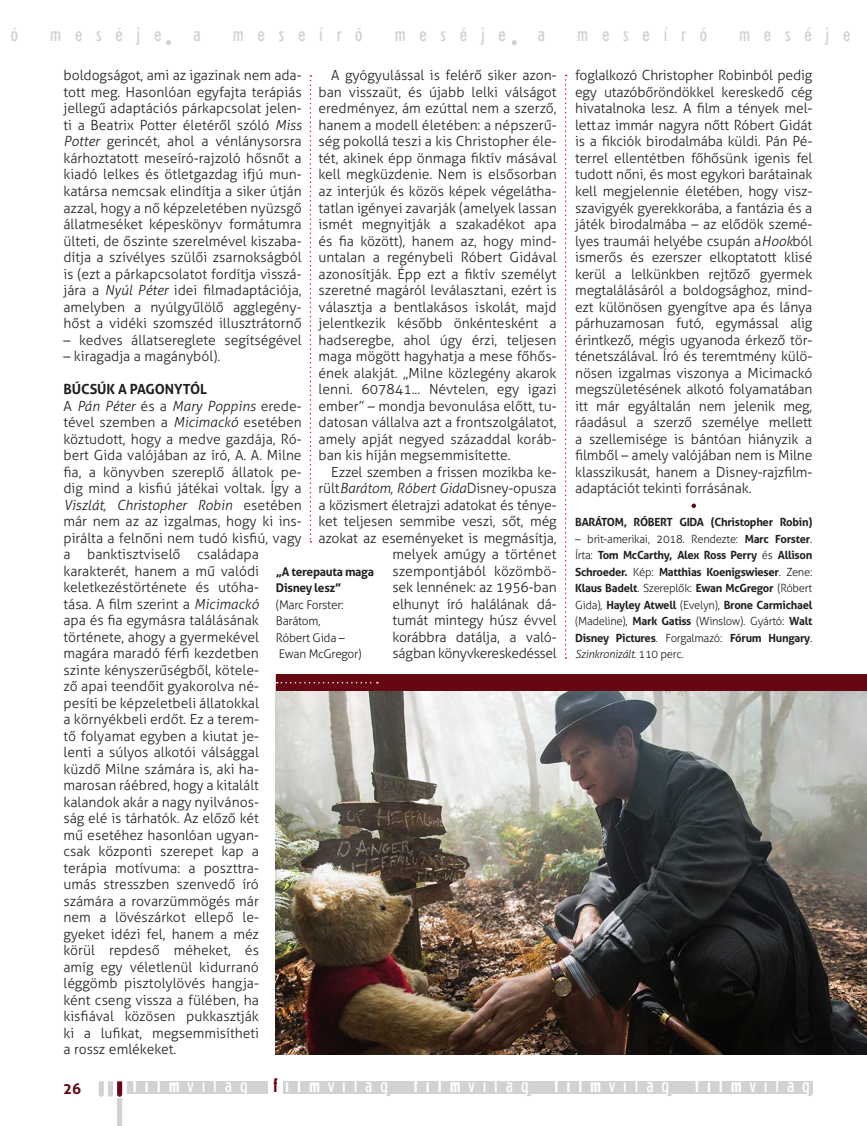
<style>
.page{position:relative;width:867px;height:1126px;background:#fff}
.page>*{position:absolute;margin:0;border:0;box-sizing:border-box;transform-origin:0 0}
.t1{font:300 condensed 19.8px "Erbar LT";letter-spacing:.4em;color:#fff}
.t2{font:300 condensed 19.8px "Erbar LT";letter-spacing:.7em;color:#d1d2d4}
.t3{font:700 15px "Aller";color:#650813}
.új_Filmvilág{font:300 13.95px/16.5px "Aller";color:#231f20;text-align:justify}
.új_Filmvilág-2{font:700 13.95px "Aller";letter-spacing:-.005em;color:#231f20}
.t4{font:300 12px/16.5px "Aller";letter-spacing:-.025em;color:#231f20}
.t5{font:700 12px/16.5px "Aller";letter-spacing:-.025em;color:#231f20}
.új_Filmvilág-3{font:700 11.25px/16.5px "Aller";letter-spacing:-.025em;color:#231f20;text-align:justify}
.s1{font-style:italic}
.s2{font-weight:300}
.s3{font-weight:300;font-style:italic}
.s4{font-weight:700}
.s5{font-weight:700;color:#650813}
</style>
<div class="page">
<svg style="left:807px;top:1093px;width:5px;height:3px"></svg>
<svg style="left:667px;top:1093px;width:5px;height:3px"></svg>
<svg style="left:386px;top:1093px;width:5px;height:3px"></svg>
<div style="left:127px;top:1081px;width:685px;height:12px;background:#d1d2d4"></div>
<svg style="left:99px;top:1081px;width:24px;height:45px"></svg>
<svg style="left:526px;top:1093px;width:5px;height:3px"></svg>
<div style="left:268px;top:1075px;width:15px;height:23px;background:#fff"></div>
<svg style="left:512px;top:40px;width:5px;height:5px"></svg>
<svg style="left:166px;top:40px;width:5px;height:5px"></svg>
<svg style="left:565px;top:75px;width:2px;height:584px"></svg>
<svg style="left:310px;top:75px;width:1px;height:467px"></svg>
<img style="left:276px;top:691px;width:591px;height:364px">
<div style="left:276px;top:674px;width:591px;height:17px;background:#650813"></div>
<svg style="left:277px;top:682px;width:101px;height:1px"></svg>
<svg style="left:691px;top:503px;width:5px;height:5px"></svg>
<h1 class="t2" style="left:11px;top:23px;width:9px">ó</h1>
<h1 class="t2" style="left:50px;top:23px;width:113px">meséje</h1>
<h1 class="t2" style="left:193px;top:23px;width:9px">a</h1>
<h1 class="t2" style="left:233px;top:23px;width:131px">meseíró</h1>
<h1 class="t2" style="left:395px;top:23px;width:113px">meséje</h1>
<h1 class="t2" style="left:538px;top:23px;width:9px">a</h1>
<h1 class="t2" style="left:577px;top:23px;width:131px">meseíró</h1>
<h1 class="t2" style="left:739px;top:23px;width:113px">meséje</h1>
<p class="új_Filmvilág" style="left:318px;top:67px;width:240px;text-indent:13px">A gyógyulással is felérő siker azon&shy;ban visszaüt, és újabb lelki válságot eredményez, ám ezúttal nem a szerző, hanem a modell életében: a népszerű&shy;ség pokollá teszi a kis Christopher éle&shy;tét, akinek épp önmaga fiktív másával kell megküzdenie. Nem is elsősorban az interjúk és közös képek végelátha&shy;tatlan igényei zavarják (amelyek lassan ismét megnyitják a szakadékot apa és fia között), hanem az, hogy mind&shy;untalan a regénybeli Róbert Gidával azonosítják. Épp ezt a fiktív személyt szeretné magáról leválasztani, ezért is választja a bentlakásos iskolát, majd jelentkezik később önkéntesként a hadseregbe, ahol úgy érzi, teljesen maga mögött hagyhatja a mese főhős&shy;ének alakját. „Milne közlegény akarok lenni. 607841... Névtelen, egy igazi ember” – mondja bevonulása előtt, tu&shy;datosan vállalva azt a frontszolgálatot, amely apját negyed századdal koráb&shy;ban kis híján megsemmisítette.</p>
<p class="új_Filmvilág" style="left:318px;top:463px;width:240px;text-align:right">Ezzel szemben a frissen mozikba ke&shy;rült <span class="s1">Barátom, Róbert Gida</span> Disney-opusza a közismert életrajzi adatokat és ténye&shy;ket teljesen semmibe veszi, sőt, még azokat az eseményeket is megmásítja, melyek amúgy a történet szempontjából közömbö-<br>sek lennének: az 1956-ban<br>elhunyt író halálának dá-<br>tumát mintegy húsz évvel<br>korábbra datálja, a való-<br>ságban könyvkereskedéssel</p>
<p class="új_Filmvilág" style="left:63px;top:67px;width:240px">boldogságot, ami az igazinak nem ada&shy;tott meg. Hasonlóan egyfajta terápiás jellegű adaptációs párkapcsolat jelen&shy;ti a Beatrix Potter életéről szóló <span class="s1">Miss Potter</span> gerincét, ahol a vénlánysorsra kárhoztatott meseíró-rajzoló hősnőt a kiadó lelkes és ötletgazdag ifjú mun&shy;katársa nemcsak elindítja a siker útján azzal, hogy a nő képzeletében nyüzsgő állatmeséket képeskönyv formátumra ülteti, de őszinte szerelmével kiszaba&shy;dítja a szívélyes szülői zsarnokságból is (ezt a párkapcsolatot fordítja visszá&shy;jára a <span class="s1">Nyúl Péter</span> idei filmadaptációja, amelyben a nyúlgyűlölő agglegény&shy;hőst a vidéki szomszéd illusztrátornő</p>
<p class="új_Filmvilág" style="left:63px;top:331px;width:240px">– kedves állatsereglete segítségével</p>
<p class="új_Filmvilág" style="left:63px;top:348px;width:158px">– kiragadja a magányból).</p>
<p class="új_Filmvilág-2" style="left:63px;top:380px;width:145px">BÚCSÚK A PAGONYTÓL</p>
<p class="új_Filmvilág" style="left:63px;top:397px;width:240px;text-align:left">A <span class="s1">Pán Péter</span> és a <span class="s1">Mary Poppins</span> erede&shy;tével szemben a <span class="s1">Micimackó</span> esetében köztudott, hogy a medve gazdája, Ró&shy;bert Gida valójában az író, A. A. Milne fia, a könyvben szereplő állatok pe&shy;dig mind a kisfiú játékai voltak. Így a<br><span class="s1">Viszlát, Christopher Robin</span> esetében már nem az az izgalmas, hogy ki ins&shy;pirálta a felnőni nem tudó kisfiú, vagy a banktisztviselő családapa karakterét, hanem a mű valódi keletkezéstörténete és utóha-<br>tása. A film szerint a <span class="s1">Micimackó<br></span>apa és fia egymásra találásának története, ahogy a gyermekével magára maradó férfi kezdetben<br>szinte kényszerűségből, kötele-<br>ző apai teendőit gyakorolva né-<br>pesíti be képzeletbeli állatokkal<br>a környékbeli erdőt. Ez a terem-<br>tő folyamat egyben a kiutat je-<br>lenti a súlyos alkotói válsággal<br>küzdő Milne számára is, aki ha&shy;marosan ráébred, hogy a kitalált kalandok akár a nagy nyilvános-<br>ság elé is tárhatók. Az előző két<br>mű esetéhez hasonlóan ugyan-<br>csak központi szerepet kap a terápia motívuma: a poszttra-<br>umás stresszben szenvedő író számára a rovarzümmögés már<br>nem a lövészárkot ellepő le&shy;gyeket idézi fel, hanem a méz<br>körül repdeső méheket, és<br>amíg egy véletlenül kidurranó léggömb pisztolylövés hangja-<br>ként cseng vissza a fülében, ha kisfiával közösen pukkasztják<br>ki a lufikat, megsemmisítheti<br>a rossz emlékeket.</p>
<p class="t5" style="left:276px;top:563px;width:99px">„A terepauta maga<br>Disney lesz”</p>
<p class="t4" style="left:276px;top:596px;width:69px">(Marc Forster:<br>Barátom,</p>
<p class="t4" style="left:276px;top:629px;width:70px">Róbert Gida –</p>
<p class="t4" style="left:279px;top:645px;width:84px">Ewan McGregor)</p>
<p class="új_Filmvilág" style="left:575px;top:67px;width:239px">foglalkozó Christopher Robinból pedig egy utazóbőröndökkel kereskedő cég hivatalnoka lesz. A film a tények mel&shy;lett az immár nagyra nőtt Róbert Gidát is a fikciók birodalmába küldi. Pán Pé&shy;terrel ellentétben főhősünk igenis fel tudott nőni, és most egykori barátainak kell megjelennie életében, hogy vis - szavigyék gyerekkorába, a fantázia és a játék birodalmába – az elődök szemé&shy;lyes traumái helyébe csupán a <span class="s1">Hook</span>ból ismerős és ezerszer elkoptatott klisé kerül a lelkünkben rejtőző gyermek megtalálásáról a boldogsághoz, mind&shy;ezt különösen gyengítve apa és lánya párhuzamosan futó, egymással alig érintkező, mégis ugyanoda érkező tör&shy;ténetszálával. Író és teremtmény külö&shy;nösen izgalmas viszonya a Micimackó megszületésének alkotó folyamatában itt már egyáltalán nem jelenik meg, ráadásul a szerző személye mellett a szellemisége is bántóan hiányzik a filmből – amely valójában nem is Milne klasszikusát, hanem a Disney-rajzfilm&shy;adaptációt tekinti forrásának.</p>
<p class="új_Filmvilág-3" style="left:575px;top:514px;width:239px">BARÁTOM, RÓBERT GIDA (Christopher Robin)</p>
<p class="új_Filmvilág-3" style="left:575px;top:530px;width:239px"><span class="s2">– brit-amerikai, 2018. Rendezte:</span> Marc Forster<span class="s2">.<br>Írta:</span> Tom McCarthy, Alex Ross Perry <span class="s2">és</span> Allison Schroeder. <span class="s2">Kép:</span> Matthias Koenigswieser<span class="s2">. Zene:<br></span>Klaus Badelt<span class="s2">. Szereplők:</span> Ewan McGregor <span class="s2">(Róbert Gida),</span> Hayley Atwell <span class="s2">(Evelyn),</span> Brone Carmichael <span class="s2">(Madeline),</span> Mark Gatiss <span class="s2">(Winslow). Gyártó:</span> Walt Disney Pictures<span class="s2">. Forgalmazó:</span> Fórum Hungary<span class="s2">.<br></span><span class="s3">Szinkronizált</span><span class="s2">. 110 perc.</span></p>
<p class="t3" style="left:63px;top:1079px;width:19px">26</p>
<h1 class="t1" style="left:133px;top:1073px;width:116px"><span class="s4">film</span>világ</h1>
<h1 class="t1" style="left:273px;top:1073px;width:116px"><span class="s5">f</span><span class="s4">ilm</span>világ</h1>
<h1 class="t1" style="left:414px;top:1073px;width:116px"><span class="s4">film</span>világ</h1>
<h1 class="t1" style="left:554px;top:1073px;width:116px"><span class="s4">film</span>világ</h1>
<h1 class="t1" style="left:695px;top:1073px;width:116px"><span class="s4">film</span>világ</h1>
</div>
